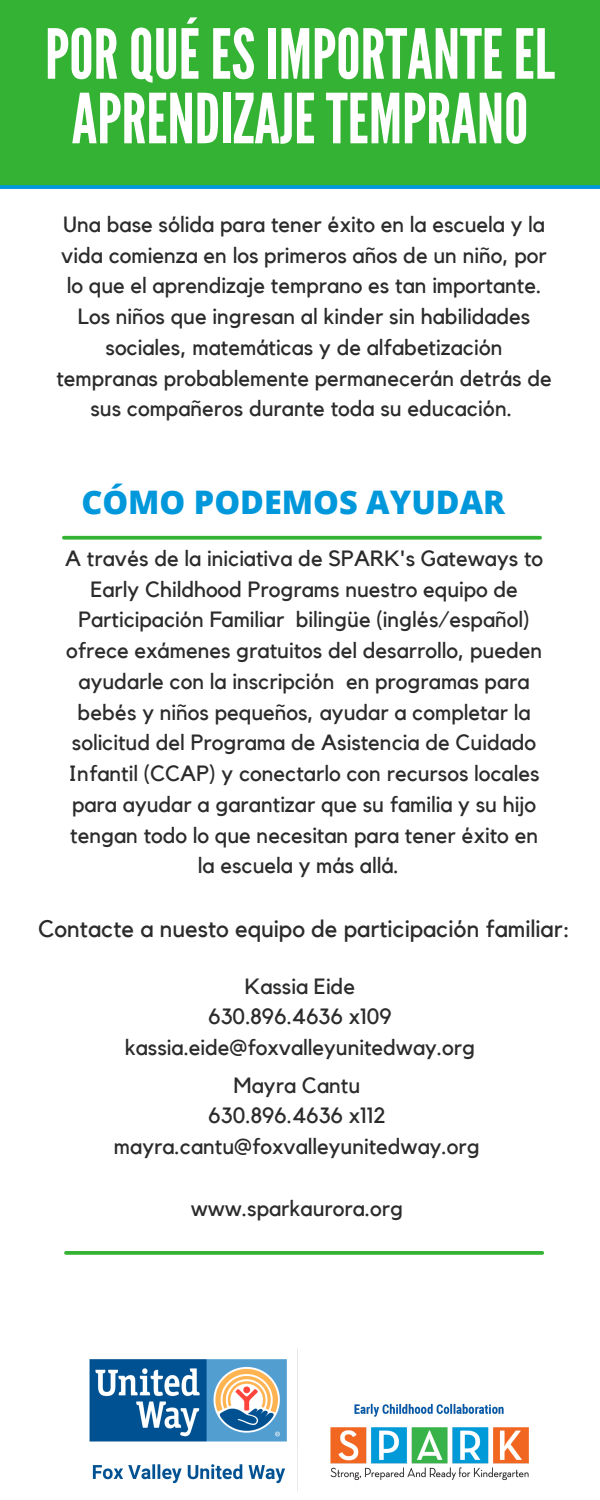
<style>
.page{position:relative;width:600px;height:1500px;background:#fff}
.page>*{position:absolute;margin:0;border:0;box-sizing:border-box;transform-origin:0 0}
.t1{font:68.9px/64.6px "League Gothic";color:#fff;text-align:center}
.t2{font:800 32.5px "Open Sans";color:#0098db}
.t3{font:23.8px "Kollektif";color:#2b2b2b}
.t4{font:22px/30.8px "Kollektif";color:#2b2b2b;text-align:center}
</style>
<div class="page">
<svg style="left:64px;top:536px;width:476px;height:4px;fill:#34b233"></svg>
<svg style="left:66px;top:1251px;width:476px;height:4px;fill:#35b235"></svg>
<img style="left:89px;top:1349px;width:440px;height:142px">
<div style="left:0;top:0;width:600px;height:187px;background:#34b233"></div>
<svg style="left:0;top:185px;width:600px;height:4px;fill:#049adb"></svg>
<h1 class="t1" style="left:45px;top:24px;width:511px">PORQUÉ ESIMPORTANTE EL<br>APRENDIZAJETEMPRANO</h1>
<p class="t4" style="left:56px;top:210px;width:497px">Una base sólida para tener éxito en la escuela y la vida comienza en los primeros años de un niño, por lo que el aprendizaje temprano es tan importante.<br>Los niños que ingresan al kinder sin habilidades sociales, matemáticas y de alfabetización tempranas probablemente permanecerán detrás de sus compañeros durante toda su educación.</p>
<h2 class="t2" style="left:81px;top:480px;width:425px">CÓMO PODEMOS AYUDAR</h2>
<p class="t4" style="left:65px;top:544px;width:480px">A través de la iniciativa de SPARK's Gateways to Early Childhood Programs nuestro equipo de Participación Familiar bilingüe (inglés/español) ofrece exámenes gratuitos del desarrollo, pueden ayudarle con la inscripción en programas para bebés y niños pequeños, ayudar a completar la solicitud del Programa de Asistencia de Cuidado Infantil (CCAP) y conectarlo con recursos locales para ayudar a garantizar que su familia y su hijo tengan todo lo que necesitan para tener éxito en la escuela y más allá.</p>
<p class="t3" style="left:38px;top:918px;width:533px">Contacte a nuesto equipo de participación familiar:</p>
<p class="t4" style="left:125px;top:971px;width:352px">Kassia Eide<br>630.896.4636 x109 kassia.eide@foxvalleyunitedway.org</p>
<p class="t4" style="left:114px;top:1070px;width:367px">Mayra Cantu<br>630.896.4636 x112 mayra.cantu@foxvalleyunitedway.org</p>
<p class="t4" style="left:191px;top:1193px;width:214px">www.sparkaurora.org</p>
</div>
